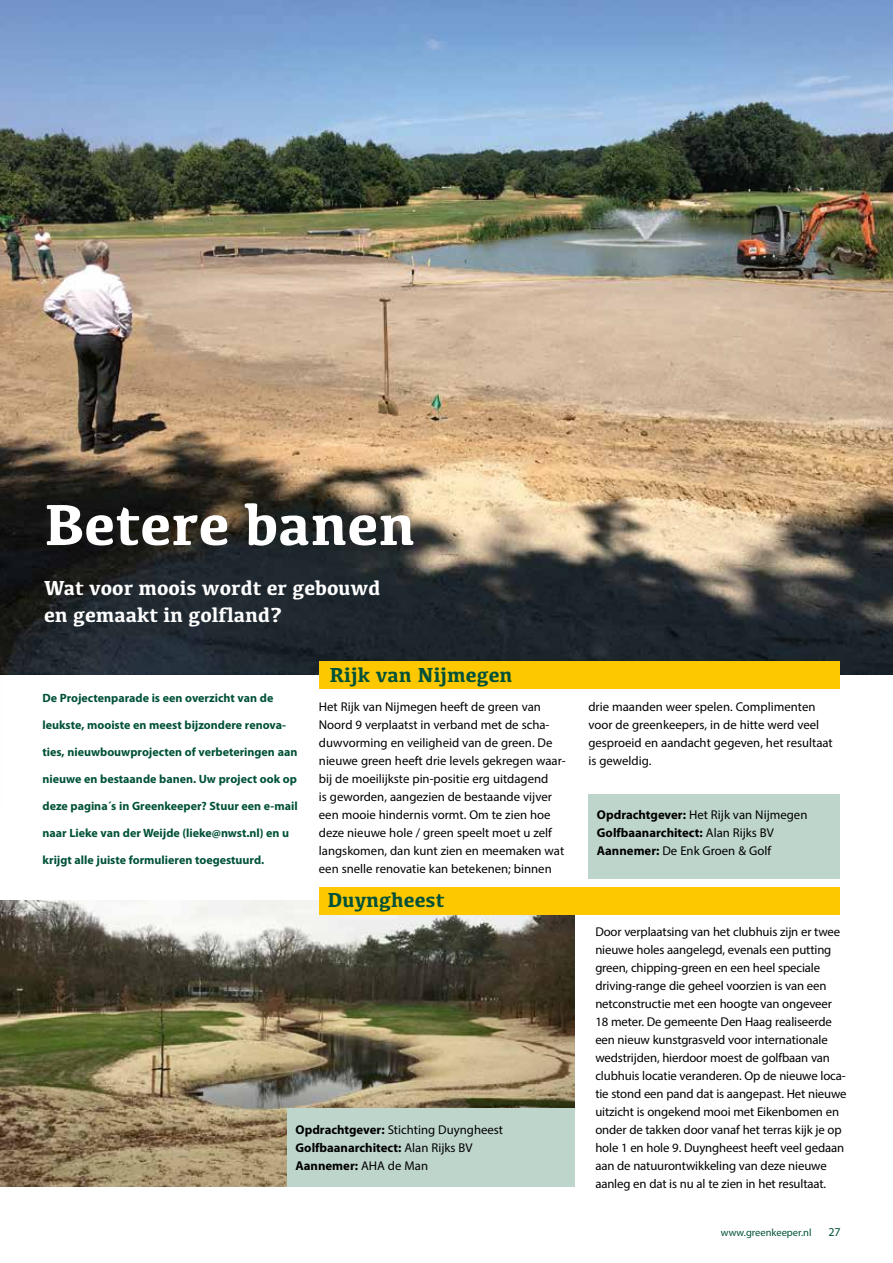
<style>
.page{position:relative;width:893px;height:1263px;background:#fff}
.page>*{position:absolute;margin:0;border:0;box-sizing:border-box;transform-origin:0 0}
.t1{font:700 60px "Kefa";color:#fff}
.t2{font:700 21px/27px "Kefa";color:#fff}
.t3{font:700 21px "Kefa";color:#005139}
.t4{font:12.75px/18px "Myriad Pro";letter-spacing:-.01em;color:#000}
.t5{font:700 12.75px/18px "Myriad Pro";color:#000}
.t6{font:700 12px "Myriad Pro";color:#005139}
.t7{font:12px "Myriad Pro";color:#005139}
.t8{font:10.5px "Myriad Pro";color:#005139}
.s1{font-weight:700}
.s2{font-weight:400}
</style>
<div class="page">
<img style="left:0;top:900px;width:574px;height:286px">
<img style="left:0;top:0;width:893px;height:674px">
<div style="left:319px;top:661px;width:521px;height:28px;background:#fec800"></div>
<div style="left:319px;top:887px;width:521px;height:27px;background:#fec800"></div>
<div style="left:588px;top:794px;width:252px;height:84px;background:#bed5cc"></div>
<div style="left:287px;top:1108px;width:287px;height:78px;background:#bed5cc"></div>
<h1 class="t1" style="left:44px;top:485px;width:373px">Betere banen</h1>
<h2 class="t2" style="left:44px;top:573px;width:338px">Wat voor moois wordt er gebouwd en gemaakt in golfland?</h2>
<p class="t6" style="left:43px;top:690px;width:232px">De Projectenparade is een overzicht van de</p>
<p class="t6" style="left:43px;top:717px;width:245px">leukste, mooiste en meest bijzondere renova-</p>
<p class="t6" style="left:43px;top:744px;width:256px">ties, nieuwbouwprojecten of verbeteringen aan</p>
<p class="t6" style="left:43px;top:771px;width:256px">nieuwe en bestaande banen. Uw project ook op</p>
<p class="t6" style="left:43px;top:798px;width:257px">deze pagina´s in Greenkeeper? Stuur een e-mail</p>
<p class="t6" style="left:43px;top:825px;width:248px">naar Lieke van der Weijde (lieke@nwst.nl) en u</p>
<p class="t6" style="left:43px;top:852px;width:223px">krijgt alle juiste formulieren toegestuurd.</p>
<h2 class="t3" style="left:330px;top:660px;width:184px">Rijk van Nijmegen</h2>
<p class="t4" style="left:319px;top:698px;width:248px">Het Rijk van Nijmegen heeft de green van Noord 9 verplaatst in verband met de scha&shy;duwvorming en veiligheid van de green. De nieuwe green heeft drie levels gekregen waar&shy;bij de moeilijkste pin-positie erg uitdagend<br>is geworden, aangezien de bestaande vijver een mooie hindernis vormt. Om te zien hoe deze nieuwe hole / green speelt moet u zelf langskomen, dan kunt zien en meemaken wat een snelle renovatie kan betekenen; binnen</p>
<p class="t4" style="left:588px;top:698px;width:246px">drie maanden weer spelen. Complimenten voor de greenkeepers, in de hitte werd veel gesproeid en aandacht gegeven, het resultaat is geweldig.</p>
<p class="t4" style="left:597px;top:806px;width:212px"><span class="s1">Opdrachtgever:</span> Het Rijk van Nijmegen<br><span class="s1">Golfbaanarchitect:</span> Alan Rijks BV<br><span class="s1">Aannemer:</span> De Enk Groen &amp; Golf</p>
<h2 class="t3" style="left:327px;top:886px;width:119px">Duyngheest</h2>
<p class="t5" style="left:296px;top:1120px;width:209px">Opdrachtgever: <span class="s2">Stichting Duyngheest<br></span>Golfbaanarchitect: <span class="s2">Alan Rijks BV<br></span>Aannemer: <span class="s2">AHA de Man</span></p>
<p class="t4" style="left:595px;top:923px;width:253px">Door verplaatsing van het clubhuis zijn er twee nieuwe holes aangelegd, evenals een putting green, chipping-green en een heel speciale driving-range die geheel voorzien is van een netconstructie met een hoogte van ongeveer 18 meter. De gemeente Den Haag realiseerde een nieuw kunstgrasveld voor internationale wedstrijden, hierdoor moest de golfbaan van clubhuis locatie veranderen. Op de nieuwe loca&shy;tie stond een pand dat is aangepast. Het nieuwe uitzicht is ongekend mooi met Eikenbomen en onder de takken door vanaf het terras kijk je op hole 1 en hole 9. Duyngheest heeft veel gedaan aan de natuurontwikkeling van deze nieuwe aanleg en dat is nu al te zien in het resultaat.</p>
<p class="t8" style="left:721px;top:1226px;width:92px">www.greenkeeper.nl</p>
<p class="t7" style="left:828px;top:1224px;width:14px">27</p>
</div>
